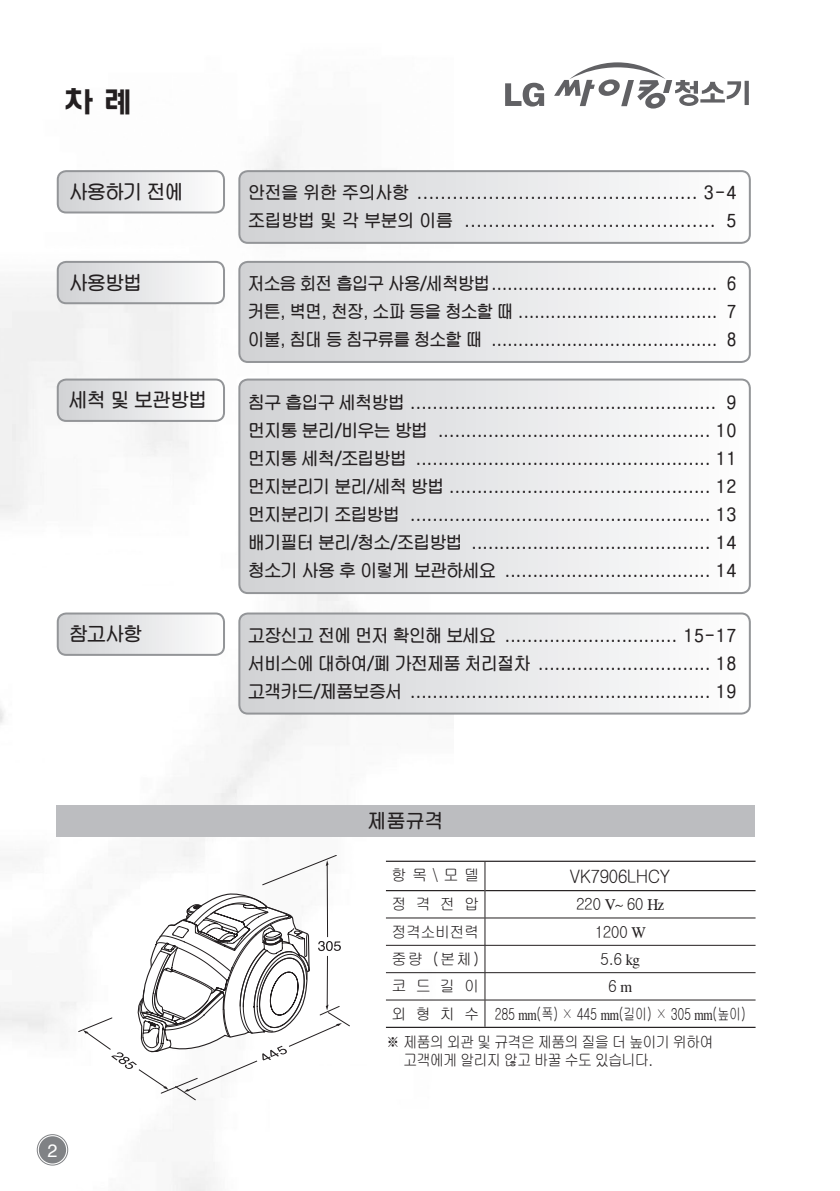
<style>
.page{position:relative;width:840px;height:1191px;background:#fff}
.page>*{position:absolute;margin:0;border:0;box-sizing:border-box;transform-origin:0 0}
.t1{font:700 30px "HY Wul Nun";color:#231f20}
.t2{font:700 20px "HYR Go Thic";letter-spacing:-.05em;color:#231f20;scale:.95 1}
.t3{font:700 18px/28px "HYR Go Thic";letter-spacing:-.05em;color:#231f20;text-align:justify;scale:.95 1}
.t4{font:700 18px/28px "HYR Go Thic";letter-spacing:-.05em;color:#231f20;text-align:justify;scale:.92 1}
.t5{font:700 18px/28px "HYR Go Thic";letter-spacing:-.025em;color:#231f20;scale:.95 1}
.t6{font:500 18px "HYR Go Thic";letter-spacing:-.05em;color:#231f20;scale:.95 1}
.t7{font:18px "Helvetica";color:#fff}
.t8{font:500 16px "HYR Go Thic";letter-spacing:-.05em;color:#231f20;scale:.95 1}
.t9{font:500 16px "HYR Go Thic";letter-spacing:-.075em;color:#231f20;scale:.9 1}
.t10{font:500 16px "HYR Go Thic";letter-spacing:-.025em;color:#231f20;scale:.95 1}
.s1{font-family:"Romantic";font-weight:400}
</style>
<div class="page">
<img style="left:0;top:136px;width:453px;height:1055px">
<div style="left:37px;top:1134px;width:31px;height:31px;border:1px solid #808285;border-radius:50%"></div>
<div style="left:39px;top:1136px;width:27px;height:27px;background:#808285;border-radius:50%"></div>
<svg style="left:58px;top:171px;width:166px;height:41px"></svg>
<div style="left:57px;top:170px;width:168px;height:43px;border:2px solid #939598;border-radius:9px"></div>
<svg style="left:239px;top:171px;width:510px;height:72px"></svg>
<div style="left:238px;top:170px;width:512px;height:74px;border:2px solid #939598;border-radius:9px"></div>
<svg style="left:239px;top:262px;width:510px;height:100px"></svg>
<div style="left:238px;top:261px;width:512px;height:102px;border:2px solid #939598;border-radius:9px"></div>
<svg style="left:239px;top:379px;width:510px;height:214px"></svg>
<div style="left:238px;top:378px;width:512px;height:216px;border:2px solid #939598;border-radius:9px"></div>
<svg style="left:239px;top:613px;width:510px;height:100px"></svg>
<div style="left:238px;top:612px;width:512px;height:102px;border:2px solid #939598;border-radius:9px"></div>
<svg style="left:58px;top:262px;width:166px;height:41px"></svg>
<div style="left:57px;top:261px;width:168px;height:43px;border:2px solid #939598;border-radius:9px"></div>
<svg style="left:58px;top:379px;width:166px;height:42px"></svg>
<div style="left:57px;top:378px;width:168px;height:44px;border:2px solid #939598;border-radius:9px"></div>
<svg style="left:58px;top:613px;width:166px;height:42px"></svg>
<div style="left:57px;top:612px;width:168px;height:44px;border:2px solid #939598;border-radius:9px"></div>
<div style="left:57px;top:805px;width:697px;height:31px;background:#bcbdc0"></div>
<svg style="left:174px;top:855px;width:175px;height:245px"></svg>
<svg style="left:325px;top:860px;width:3px;height:6px"></svg>
<hr style="left:326px;top:864px;width:2px;height:73px;background:#231f20">
<svg style="left:78px;top:892px;width:264px;height:205px"></svg>
<hr style="left:386px;top:860px;width:98px;height:2px;background:#231f20">
<hr style="left:484px;top:860px;width:271px;height:2px;background:#231f20">
<hr style="left:386px;top:890px;width:98px;height:1px;background:#231f20">
<hr style="left:485px;top:890px;width:270px;height:1px;background:#231f20">
<hr style="left:386px;top:1026px;width:98px;height:2px;background:#231f20">
<hr style="left:484px;top:1026px;width:271px;height:2px;background:#231f20">
<hr style="left:386px;top:917px;width:98px;height:1px;background:#231f20">
<hr style="left:484px;top:917px;width:271px;height:1px;background:#231f20">
<hr style="left:386px;top:945px;width:98px;height:1px;background:#231f20">
<hr style="left:484px;top:945px;width:271px;height:1px;background:#231f20">
<hr style="left:386px;top:972px;width:98px;height:1px;background:#231f20">
<hr style="left:484px;top:972px;width:271px;height:1px;background:#231f20">
<hr style="left:386px;top:999px;width:98px;height:1px;background:#231f20">
<hr style="left:484px;top:999px;width:271px;height:1px;background:#231f20">
<svg style="left:484px;top:862px;width:1px;height:164px"></svg>
<svg style="left:505px;top:83px;width:39px;height:24px"></svg>
<svg style="left:554px;top:62px;width:194px;height:47px"></svg>
<h1 class="t1" style="left:63px;top:87px;width:71px">차 례</h1>
<p class="t2" style="left:69px;top:181px;width:122px">사용하기 전에</p>
<p class="t5" style="left:248px;top:179px;width:516px">안전을 위한 주의사항 ............................................... 3-4 조립방법 및 각 부분의 이름 .......................................... 5</p>
<p class="t2" style="left:69px;top:272px;width:79px">사용방법</p>
<p class="t4" style="left:248px;top:270px;width:532px">저소음 회전 흡입구 사용/세척방법.......................................... 6 커튼, 벽면, 천장, 소파 등을 청소할 때 ..................................... 7 이불, 침대 등 침구류를 청소할 때 .......................................... 8</p>
<p class="t2" style="left:69px;top:390px;width:147px">세척 및 보관방법</p>
<p class="t3" style="left:248px;top:388px;width:516px">침구 흡입구 세척방법 ....................................................... 9 먼지통 분리/비우는 방법 ................................................. 10 먼지통 세척/조립방법 ..................................................... 11 먼지분리기 분리/세척 방법 ............................................... 12 먼지분리기 조립방법 ...................................................... 13 배기필터 분리/청소/조립방법 ........................................... 14 청소기 사용 후 이렇게 보관하세요 ..................................... 14</p>
<p class="t2" style="left:69px;top:624px;width:79px">참고사항</p>
<p class="t3" style="left:248px;top:621px;width:516px">고장신고 전에 먼저 확인해 보세요 ............................... 15-17 서비스에 대하여/폐 가전제품 처리절차 ............................... 18 고객카드/제품보증서 ...................................................... 19</p>
<p class="t7" style="left:47px;top:1134px;width:12px">2</p>
<p class="t2" style="left:367px;top:810px;width:81px">제품규격</p>
<p class="t8" style="left:391px;top:867px;width:94px">항목\모델</p>
<p class="t6" style="left:569px;top:867px;width:107px">VK7906LHCY</p>
<p class="t8" style="left:391px;top:896px;width:94px">정격전압</p>
<p class="t8" style="left:576px;top:896px;width:94px">220 <span class="s1">V~</span> 60 <span class="s1">Hz</span></p>
<p class="t8" style="left:391px;top:923px;width:94px">정격소비전력</p>
<p class="t8" style="left:594px;top:923px;width:55px">1200 <span class="s1">W</span></p>
<p class="t8" style="left:391px;top:951px;width:94px">중량 (본체)</p>
<p class="t8" style="left:600px;top:951px;width:43px">5.6 <span class="s1">kg</span></p>
<p class="t8" style="left:391px;top:978px;width:94px">코드길이</p>
<p class="t8" style="left:607px;top:978px;width:27px">6 <span class="s1">m</span></p>
<p class="t10" style="left:391px;top:1005px;width:374px">외 형 치 수 285 <span class="s1">mm</span>(폭) × 445 <span class="s1">mm</span>(길이) × 305 <span class="s1">mm</span>(높이)</p>
<p class="t9" style="left:386px;top:1033px;width:365px">※ 제품의 외관 및 규격은 제품의 질을 더 높이기 위하여</p>
<p class="t9" style="left:403px;top:1051px;width:280px">고객에게 알리지 않고 바꿀 수도 있습니다.</p>
</div>
